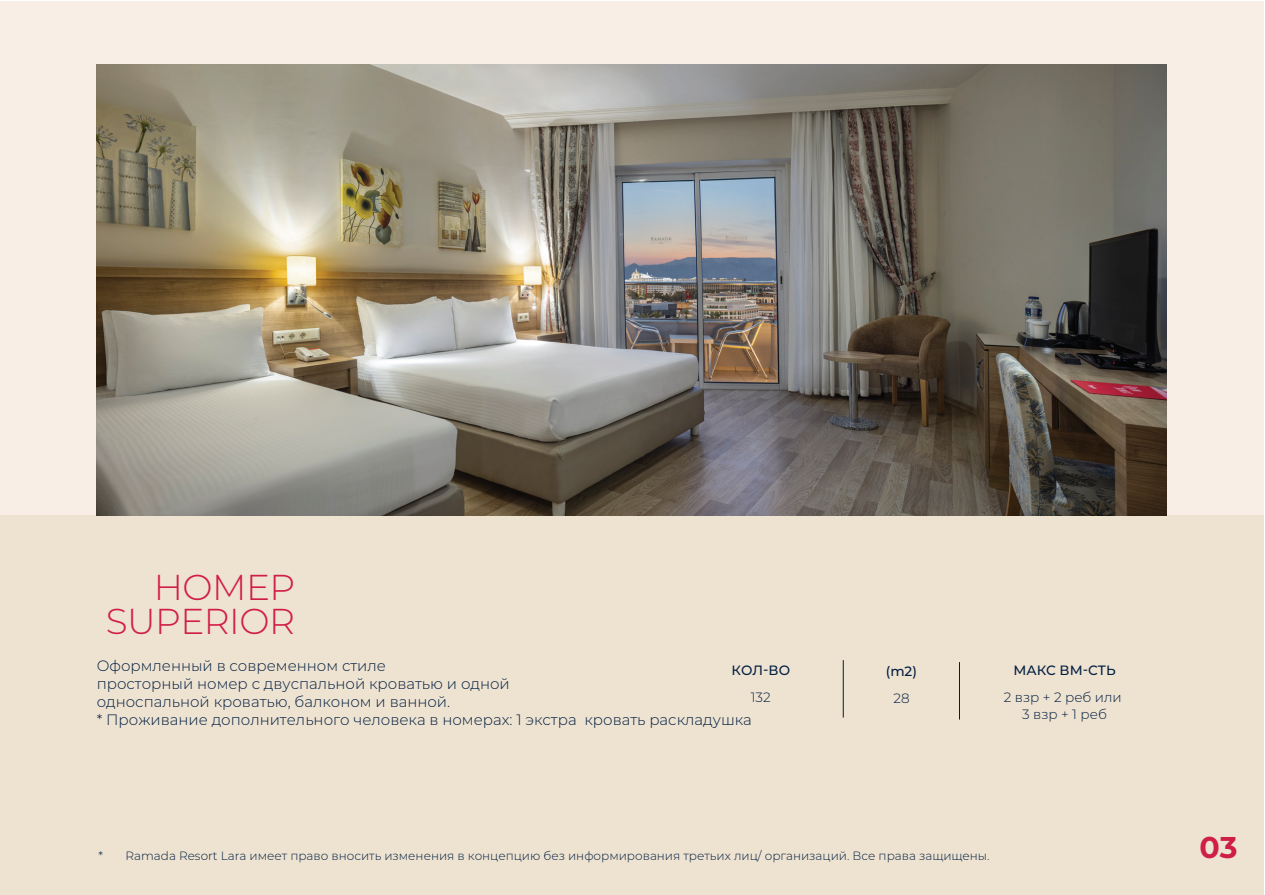
<style>
.page{position:relative;width:1265px;height:895px;background:#fff}
.page>*{position:absolute;margin:0;border:0;box-sizing:border-box;transform-origin:0 0}
.t1{font:300 36px/34px "Montserrat";color:#d11e46;text-align:right}
.t2{font:700 30px "Montserrat";color:#d01f46}
.t3{font:300 15px/18px "Montserrat";color:#011e41}
.t4{font:300 13.5px/16.2px "Montserrat";color:#011e41;text-align:center}
.t5{font:500 13.5px "Montserrat";color:#011e41}
.t6{font:300 12px "Montserrat";color:#011e41}
</style>
<div class="page">
<div style="left:1px;top:1px;width:1263px;height:893px;background:#f8eee5"></div>
<div style="left:1px;top:515px;width:1263px;height:379px;background:#eee2d0"></div>
<hr style="left:959px;top:662px;width:1px;height:57px;background:#011e41">
<hr style="left:843px;top:660px;width:1px;height:57px;background:#011e41">
<img style="left:96px;top:65px;width:1069px;height:450px">
<h1 class="t1" style="left:106px;top:569px;width:191px">HOMEP<br>SUPERIOR</h1>
<p class="t3" style="left:97px;top:656px;width:656px">Оформленный в современном стиле<br>просторный номер с двуспальной кроватью и одной<br>односпальной кроватью, балконом и ванной.<br>* Проживание дополнительного человека в номерах: 1 экстра кровать раскладушка</p>
<p class="t5" style="left:731px;top:661px;width:60px">КОЛ-ВО</p>
<p class="t4" style="left:750px;top:689px;width:21px">132</p>
<p class="t5" style="left:885px;top:661px;width:33px">(m2)</p>
<p class="t4" style="left:893px;top:689px;width:18px">28</p>
<p class="t5" style="left:1013px;top:661px;width:104px">МАКС ВМ-СТЬ</p>
<p class="t4" style="left:1003px;top:689px;width:119px">2 взр + 2 реб или<br>3 взр + 1 реб</p>
<p class="t6" style="left:98px;top:847px;width:892px">* Ramada Resort Lara имеет право вносить изменения в концепцию без информирования третьих лиц/ организаций. Все права защищены.</p>
<h2 class="t2" style="left:1199px;top:825px;width:39px">03</h2>
</div>
